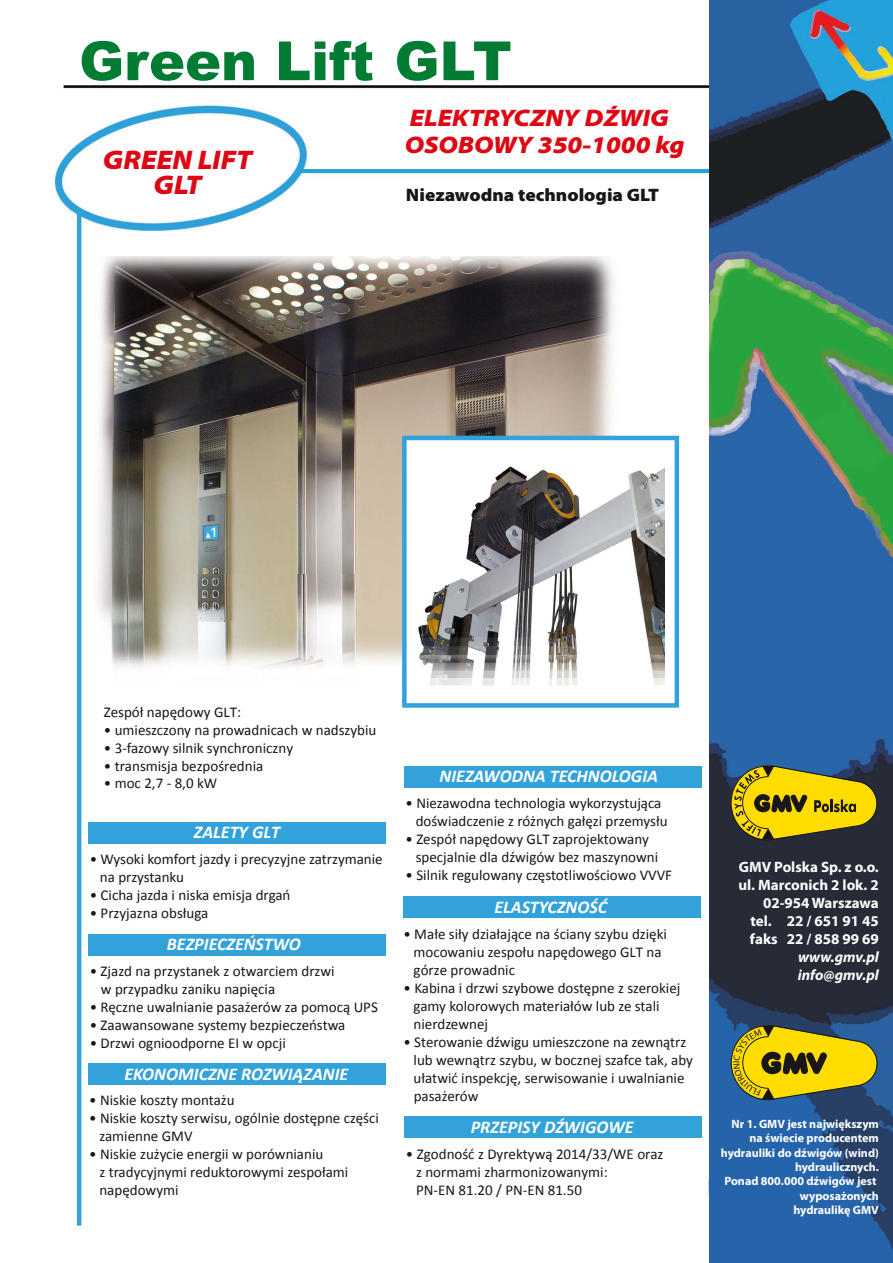
<style>
.page{position:relative;width:893px;height:1263px;background:#fff}
.page>*{position:absolute;margin:0;border:0;box-sizing:border-box;transform-origin:0 0}
.t1{font:900 54px "Arial";color:#007c33}
.t2{font:italic 900 semi-expanded 27px/24.9px "Myriad Pro";color:#de0714;text-align:center}
.t3{font:italic 900 semi-expanded 24px/27.3px "Myriad Pro";color:#de0714}
.t4{font:italic 700 18px "Calibri";color:#fff}
.t5{font:900 18px "Myriad Pro";color:#181716;scale:1.06 1}
.t6{font:15px/18px "Calibri";color:#181716}
.t7{font:700 15px/18px "Myriad Pro";color:#fff;text-align:right}
.t8{font:italic 700 15px/18px "Myriad Pro";color:#fff}
.t9{font:15px "OCRB10 Pitch BT";color:#fff}
.t10{font:700 12px/14.4px "Myriad Pro";color:#fff;text-align:right}
</style>
<div class="page">
<img style="left:54px;top:85px;width:655px;height:148px">
<img style="left:98px;top:256px;width:524px;height:411px">
<svg style="left:708px;top:1179px;width:1px;height:14px"></svg>
<div style="left:90px;top:128px;width:178px;height:76px;background:#fff;border-radius:50%"></div>
<div style="left:397px;top:102px;width:302px;height:57px;background:#fff"></div>
<img style="left:407px;top:441px;width:258px;height:245px">
<div style="left:402px;top:436px;width:277px;height:272px;border:4px solid #33a2db"></div>
<div style="left:325px;top:182px;width:377px;height:30px;background:#fff"></div>
<img style="left:709px;top:0;width:184px;height:1263px">
<svg style="left:202px;top:524px;width:18px;height:18px"></svg>
<hr style="left:77px;top:211px;width:4px;height:1015px;background:#33a2db">
<div style="left:88px;top:822px;width:298px;height:21px;background:#33a2db"></div>
<div style="left:88px;top:1063px;width:298px;height:22px;background:#33a2db"></div>
<div style="left:404px;top:766px;width:297px;height:21px;background:#33a2db"></div>
<div style="left:88px;top:934px;width:298px;height:21px;background:#33a2db"></div>
<div style="left:403px;top:896px;width:298px;height:22px;background:#33a2db"></div>
<svg style="left:730px;top:765px;width:148px;height:76px;background:#a3941a"></svg>
<div style="left:404px;top:1117px;width:297px;height:21px;background:#33a2db"></div>
<svg style="left:730px;top:1024px;width:148px;height:77px;background:#a59c28"></svg>
<h1 class="t1" style="left:79px;top:22px;width:434px">Green Lift GLT</h1>
<h2 class="t2" style="left:103px;top:147px;width:151px">GREEN LIFT<br>GLT</h2>
<h3 class="t3" style="left:405px;top:104px;width:281px">ELEKTRYCZNY DŹWIG<br>OSOBOWY 350-1000 kg</h3>
<p class="t5" style="left:406px;top:184px;width:240px">Niezawodna technologia GLT</p>
<p class="t9" style="left:209px;top:526px;width:11px">1</p>
<p class="t6" style="left:104px;top:702px;width:139px">Zespół napędowy GLT:</p>
<p class="t6" style="left:104px;top:720px;width:274px">• umieszczony na prowadnicach w nadszybiu</p>
<p class="t6" style="left:104px;top:738px;width:191px">• 3-fazowy silnik synchroniczny</p>
<p class="t6" style="left:104px;top:756px;width:161px">• transmisja bezpośrednia</p>
<p class="t6" style="left:104px;top:774px;width:115px">• moc 2,7 - 8,0 kW</p>
<p class="t4" style="left:194px;top:821px;width:88px">ZALETY GLT</p>
<p class="t6" style="left:100px;top:850px;width:284px;text-indent:-10px">• Wysoki komfort jazdy i precyzyjne zatrzymanie na przystanku</p>
<p class="t6" style="left:90px;top:886px;width:202px">• Cicha jazda i niska emisja drgań</p>
<p class="t6" style="left:90px;top:904px;width:120px">• Przyjazna obsługa</p>
<p class="t4" style="left:167px;top:933px;width:136px">BEZPIECZEŃSTWO</p>
<p class="t6" style="left:101px;top:962px;width:235px;text-indent:-11px">• Zjazd na przystanek z otwarciem drzwi w przypadku zaniku napięcia</p>
<p class="t6" style="left:90px;top:998px;width:290px">• Ręczne uwalnianie pasażerów za pomocą UPS</p>
<p class="t6" style="left:90px;top:1016px;width:257px">• Zaawansowane systemy bezpieczeństwa</p>
<p class="t6" style="left:90px;top:1034px;width:198px">• Drzwi ognioodporne EI w opcji</p>
<p class="t4" style="left:124px;top:1062px;width:225px">EKONOMICZNE ROZWIĄZANIE</p>
<p class="t6" style="left:89px;top:1091px;width:147px">• Niskie koszty montażu</p>
<p class="t6" style="left:99px;top:1109px;width:281px;text-indent:-10px">• Niskie koszty serwisu, ogólnie dostępne części zamienne GMV</p>
<p class="t6" style="left:99px;top:1145px;width:250px;text-indent:-10px">• Niskie zużycie energii w porównianiu<br>z tradycyjnymi reduktorowymi zespołami napędowymi</p>
<p class="t4" style="left:440px;top:765px;width:220px">NIEZAWODNA TECHNOLOGIA</p>
<p class="t6" style="left:416px;top:794px;width:253px;text-indent:-10px">• Niezawodna technologia wykorzystująca doświadczenie z różnych gałęzi przemysłu</p>
<p class="t6" style="left:416px;top:830px;width:244px;text-indent:-10px">• Zespół napędowy GLT zaprojektowany specjalnie dla dźwigów bez maszynowni</p>
<p class="t6" style="left:406px;top:866px;width:268px">• Silnik regulowany częstotliwościowo VVVF</p>
<p class="t4" style="left:494px;top:895px;width:114px">ELASTYCZNOŚĆ</p>
<p class="t6" style="left:414px;top:925px;width:255px;text-indent:-10px">• Małe siły działające na ściany szybu dzięki mocowaniu zespołu napędowego GLT na górze prowadnic</p>
<p class="t6" style="left:414px;top:979px;width:268px;text-indent:-10px">• Kabina i drzwi szybowe dostępne z szerokiej gamy kolorowych materiałów lub ze stali nierdzewnej</p>
<p class="t6" style="left:414px;top:1033px;width:281px;text-indent:-10px">• Sterowanie dźwigu umieszczone na zewnątrz lub wewnątrz szybu, w bocznej szafce tak, aby ułatwić inspekcję, serwisowanie i uwalnianie pasażerów</p>
<p class="t4" style="left:471px;top:1115px;width:164px">PRZEPISY DŹWIGOWE</p>
<p class="t6" style="left:416px;top:1145px;width:249px;text-indent:-10px">• Zgodność z Dyrektywą 2014/33/WE oraz z normami zharmonizowanymi:<br>PN-EN 81.20 / PN-EN 81.50</p>
<p class="t7" style="left:738px;top:858px;width:142px">GMV Polska Sp. z o.o. ul. Marconich 2 lok. 2<br>02-954 Warszawa tel. 22 / 651 91 45 faks 22 / 858 99 69</p>
<p class="t8" style="left:798px;top:948px;width:82px">www.gmv.pl info@gmv.pl</p>
<p class="t10" style="left:721px;top:1116px;width:160px">Nr 1. GMV jest największym na świecie producentem hydrauliki do dźwigów (wind) hydraulicznych.<br>Ponad 800.000 dźwigów jest wyposażonych<br>hydraulikę GMV</p>
</div>
